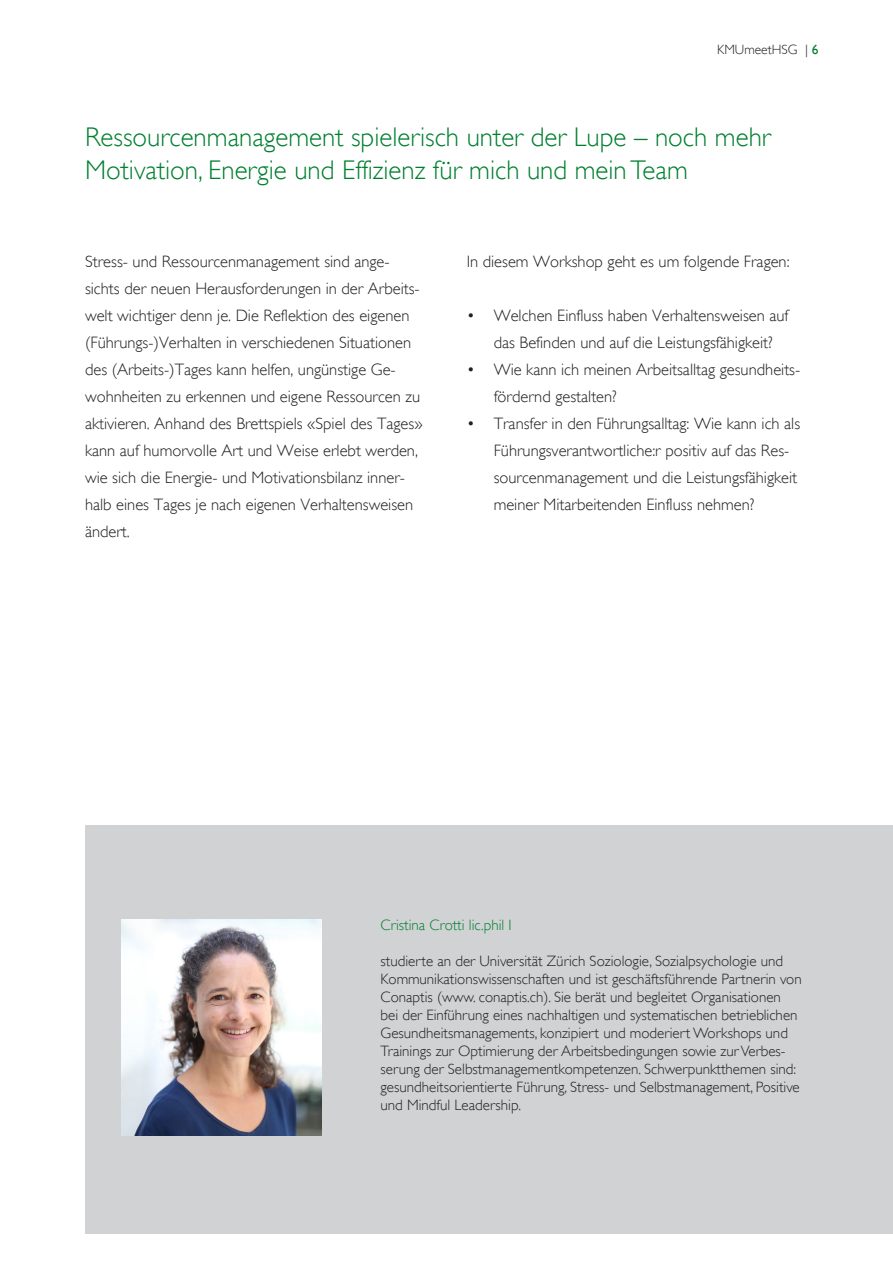
<style>
.page{position:relative;width:893px;height:1263px;background:#fff}
.page>*{position:absolute;margin:0;border:0;box-sizing:border-box;transform-origin:0 0}
.t1{font:300 27px/32.4px "Gill Alt One";color:#00802f}
.t2{font:300 16.5px/27px "Gill Alt One";color:#231f20}
.t3{font:300 15px/18px "Gill Alt One";color:#231f20}
.t4{font:300 15px "Gill Alt One";color:#00802f}
.t5{font:300 13.5px "Gill Alt One";color:#231f20}
.s1{font-weight:400;color:#00802f}
</style>
<div class="page">
<div style="left:85px;top:825px;width:808px;height:408px;background:#d1d2d4"></div>
<img style="left:121px;top:920px;width:200px;height:215px">
<p class="t5" style="left:717px;top:42px;width:103px">KMUmeetHSG | <span class="s1">6</span></p>
<p class="t1" style="left:85px;top:121px;width:687px">Ressourcenmanagement spielerisch unter der Lupe – noch mehr<br>Motivation, Energie und Effizienz für mich und mein Team</p>
<p class="t2" style="left:85px;top:247px;width:339px">Stress- und Ressourcenmanagement sind ange&shy;sichts der neuen Herausforderungen in der Arbeits&shy;welt wichtiger denn je. Die Reflektion des eigenen (Führungs-)Verhalten in verschiedenen Situationen des (Arbeits-)Tages kann helfen, ungünstige Ge&shy;wohnheiten zu erkennen und eigene Ressourcen zu aktivieren. Anhand des Brettspiels «Spiel des Tages» kann auf humorvolle Art und Weise erlebt werden, wie sich die Energie- und Motivationsbilanz inner&shy;halb eines Tages je nach eigenen Verhaltensweisen ändert.</p>
<p class="t2" style="left:467px;top:247px;width:324px">In diesem Workshop geht es um folgende Fragen:</p>
<p class="t2" style="left:494px;top:301px;width:296px;text-indent:-27px">• Welchen Einfluss haben Verhaltensweisen auf das Befinden und auf die Leistungsfähigkeit?</p>
<p class="t2" style="left:494px;top:355px;width:308px;text-indent:-27px">• Wie kann ich meinen Arbeitsalltag gesundheits&shy;fördernd gestalten?</p>
<p class="t2" style="left:494px;top:409px;width:308px;text-indent:-27px">• Transfer in den Führungsalltag: Wie kann ich als Führungsverantwortliche:r positiv auf das Res&shy;sourcenmanagement und die Leistungsfähigkeit meiner Mitarbeitenden Einfluss nehmen?</p>
<p class="t4" style="left:381px;top:916px;width:133px">Cristina Crotti lic.phil I</p>
<p class="t3" style="left:381px;top:952px;width:423px">studierte an der Universität Zürich Soziologie, Sozialpsychologie und Kommunikationswissenschaften und ist geschäftsführende Partnerin von Conaptis (www. conaptis.ch). Sie berät und begleitet Organisationen bei der Einführung eines nachhaltigen und systematischen betrieblichen Gesundheitsmanagements, konzipiert und moderiert Workshops und Trainings zur Optimierung der Arbeitsbedingungen sowie zur Verbes&shy;serung der Selbstmanagementkompetenzen. Schwerpunktthemen sind: gesundheitsorientierte Führung, Stress- und Selbstmanagement, Positive und Mindful Leadership.</p>
</div>
